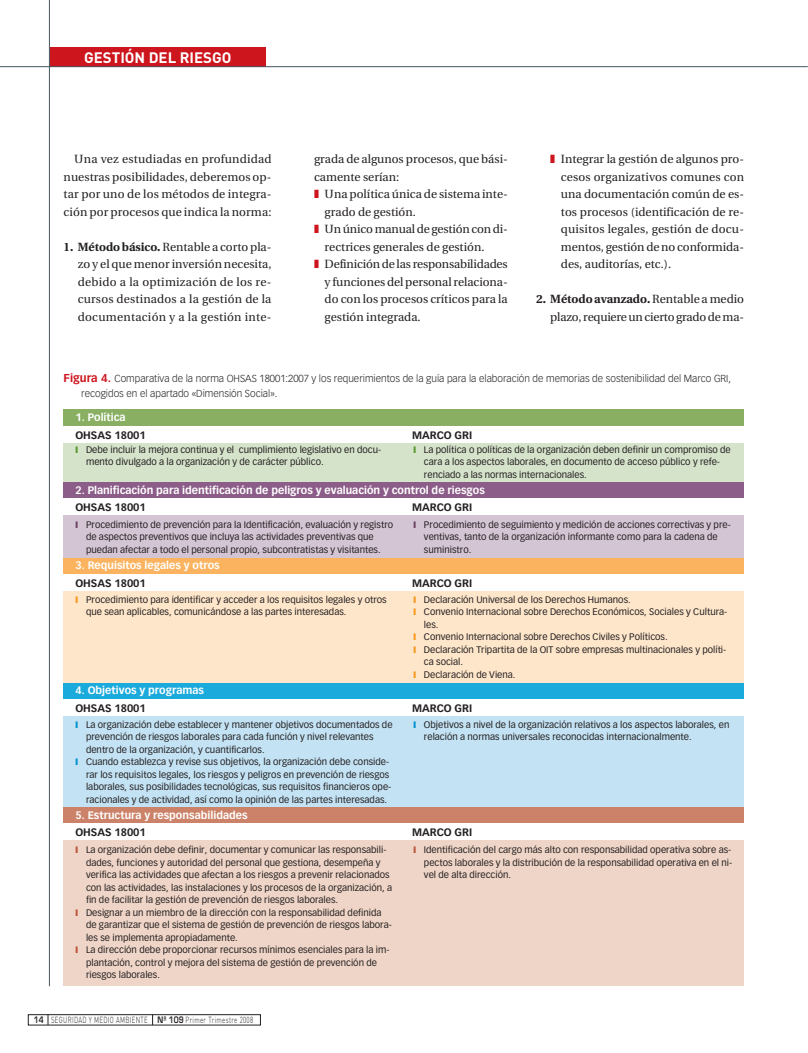
<style>
.page{position:relative;width:808px;height:1053px;background:#fff}
.page>*{position:absolute;margin:0;border:0;box-sizing:border-box;transform-origin:0 0}
.t1{font:700 15px "DIN";color:#fff}
.t2{font:11.88px/17.5px "Utopia";color:#231f20;text-align:justify}
.t3{font:11.88px/17.5px "Utopia";letter-spacing:-.02em;color:#231f20;text-align:right}
.t4{font:700 10.62px/17.5px "Vectora LT";color:#fff}
.t5{font:700 10.62px "Vectora LT";color:#231f20}
.t6{font:300 10px/15px "Vectora LT";color:#231f20}
.t7{font:9.38px/12.5px "Vectora LT";color:#231f20}
.t8{font:300 8.75px "DIN";letter-spacing:.05em;color:#231f20;scale:.7 1}
.s1{font-weight:700}
.s2{color:#cd151d}
.s3{font-weight:700;font-size:11.25px;color:#cd151d}
.s4{color:#231f20}
.s5{color:#5c9731}
.s6{color:#6d4669}
.s7{color:#f7971d}
.s8{color:#0093d0}
.s9{color:#bc573d}
.s10{font-family:"Eurostile";font-weight:600}
</style>
<div class="page">
<div style="left:50px;top:47px;width:216px;height:20px;background:#cd151d"></div>
<hr style="left:0;top:66px;width:808px;height:1px;background:#45555f">
<hr style="left:49px;top:0;width:1px;height:986px;background:#45555f">
<div style="left:28px;top:1014px;width:233px;height:11px;border:1px solid #231f20"></div>
<div style="left:64px;top:442px;width:680px;height:44px;background:#d6e3cb"></div>
<div style="left:64px;top:487px;width:680px;height:79px;background:#d4c5d4"></div>
<div style="left:64px;top:566px;width:680px;height:123px;background:#fee6ca"></div>
<div style="left:64px;top:687px;width:680px;height:124px;background:#c3e2f3"></div>
<div style="left:64px;top:813px;width:680px;height:172px;background:#efd5c7"></div>
<div style="left:64px;top:409px;width:680px;height:17px;background:#88af62"></div>
<div style="left:64px;top:558px;width:680px;height:16px;background:#fbb35f"></div>
<div style="left:64px;top:574px;width:680px;height:16px;background:#fff"></div>
<div style="left:64px;top:683px;width:680px;height:16px;background:#1baadc"></div>
<div style="left:64px;top:699px;width:680px;height:16px;background:#fff"></div>
<div style="left:64px;top:807px;width:680px;height:17px;background:#cc8269"></div>
<div style="left:64px;top:823px;width:680px;height:17px;background:#fff"></div>
<div style="left:64px;top:482px;width:680px;height:17px;background:#8c5d88"></div>
<div style="left:64px;top:498px;width:680px;height:17px;background:#fff"></div>
<p class="t1" style="left:84px;top:52px;width:149px">GESTIÓN DEL RIESGO</p>
<p class="t2" style="left:64px;top:151px;width:209px;text-indent:11px">Una vez estudiadas en profundidad nuestras posibilidades, deberemos op&shy;tar por uno de los métodos de integra&shy;ción por procesos que indica la norma:</p>
<p class="t2" style="left:78px;top:239px;width:195px;text-indent:-14px"><span class="s1">1. Método básico.</span> Rentable a corto pla&shy;zo y el que menor inversión necesita, debido a la optimización de los re&shy;cursos destinados a la gestión de la documentación y a la gestión inte-</p>
<p class="t2" style="left:314px;top:151px;width:195px">grada de algunos procesos, que bási-</p>
<p class="t2" style="left:314px;top:169px;width:87px">camente serían:</p>
<p class="t2" style="left:314px;top:186px;width:195px"><span class="s2">❚</span> Una política única de sistema inte-</p>
<p class="t2" style="left:325px;top:204px;width:93px">grado de gestión.</p>
<p class="t2" style="left:314px;top:221px;width:195px"><span class="s2">❚</span> Un único manual de gestión con di-</p>
<p class="t2" style="left:325px;top:239px;width:161px">rectrices generales de gestión.</p>
<p class="t2" style="left:314px;top:256px;width:195px"><span class="s2">❚</span> Definición de las responsabilidades</p>
<p class="t2" style="left:325px;top:274px;width:185px">y funciones del personal relaciona-</p>
<p class="t2" style="left:325px;top:291px;width:185px">do con los procesos críticos para la</p>
<p class="t2" style="left:325px;top:309px;width:98px">gestión integrada.</p>
<p class="t2" style="left:561px;top:151px;width:185px;text-indent:-11px"><span class="s2">❚</span> Integrar la gestión de algunos pro&shy;cesos organizativos comunes con una documentación común de es&shy;tos procesos (identificación de re&shy;quisitos legales, gestión de docu&shy;mentos, gestión de no conformida&shy;des, auditorías, etc.).</p>
<p class="t3" style="left:536px;top:291px;width:209px"><span class="s1">2. Método avanzado.</span> Rentable a medio plazo, requiere un cierto grado de ma-</p>
<p class="t6" style="left:81px;top:372px;width:651px;text-indent:-18px"><span class="s3">Figura 4.</span> Comparativa de la norma OHSAS 18001:2007 y los requerimientos de la guía para la elaboración de memorias de sostenibilidad del Marco GRI, recogidos en el apartado «Dimensión Social».</p>
<p class="t4" style="left:75px;top:409px;width:72px">1. Política<br><span class="s4">OHSAS 18001</span></p>
<p class="t7" style="left:86px;top:444px;width:297px;text-indent:-11px"><span class="s5">❙</span> Debe incluir la mejora continua y el cumplimiento legislativo en docu&shy;mento divulgado a la organización y de carácter público.</p>
<p class="t5" style="left:412px;top:430px;width:62px">MARCO GRI</p>
<p class="t7" style="left:424px;top:444px;width:308px;text-indent:-11px"><span class="s5">❙</span> La política o políticas de la organización deben definir un compromiso de cara a los aspectos laborales, en documento de acceso público y refe&shy;renciado a las normas internacionales.</p>
<p class="t4" style="left:75px;top:482px;width:411px">2. Planificación para identificación de peligros y evaluación y control de riesgos<br><span class="s4">OHSAS 18001</span></p>
<p class="t5" style="left:412px;top:503px;width:62px">MARCO GRI</p>
<p class="t7" style="left:86px;top:519px;width:309px;text-indent:-11px"><span class="s6">❙</span> Procedimiento de prevención para la Identificación, evaluación y registro de aspectos preventivos que incluya las actividades preventivas que puedan afectar a todo el personal propio, subcontratistas y visitantes.</p>
<p class="t4" style="left:75px;top:557px;width:146px">3. Requisitos legales y otros<br><span class="s4">OHSAS 18001</span></p>
<p class="t7" style="left:86px;top:594px;width:302px;text-indent:-11px"><span class="s7">❙</span> Procedimiento para identificar y acceder a los requisitos legales y otros que sean aplicables, comunicándose a las partes interesadas.</p>
<p class="t4" style="left:75px;top:682px;width:130px">4. Objetivos y programas<br><span class="s4">OHSAS 18001</span></p>
<p class="t7" style="left:75px;top:719px;width:319px"><span class="s8">❙</span> La organización debe establecer y mantener objetivos documentados de</p>
<p class="t7" style="left:86px;top:731px;width:289px">prevención de riesgos laborales para cada función y nivel relevantes</p>
<p class="t7" style="left:86px;top:744px;width:180px">dentro de la organización, y cuantificarlos.</p>
<p class="t7" style="left:75px;top:756px;width:315px"><span class="s8">❙</span> Cuando establezca y revise sus objetivos, la organización debe conside-</p>
<p class="t7" style="left:86px;top:769px;width:305px">rar los requisitos legales, los riesgos y peligros en prevención de riesgos</p>
<p class="t7" style="left:86px;top:781px;width:307px">laborales, sus posibilidades tecnológicas, sus requisitos financieros ope-</p>
<p class="t7" style="left:86px;top:794px;width:303px">racionales y de actividad, así como la opinión de las partes interesadas.</p>
<p class="t4" style="left:75px;top:807px;width:174px">5. Estructura y responsabilidades<br><span class="s4">OHSAS 18001</span></p>
<p class="t7" style="left:75px;top:844px;width:313px"><span class="s9">❙</span> La organización debe definir, documentar y comunicar las responsabili-</p>
<p class="t7" style="left:86px;top:856px;width:296px">dades, funciones y autoridad del personal que gestiona, desempeña y</p>
<p class="t7" style="left:86px;top:869px;width:305px">verifica las actividades que afectan a los riesgos a prevenir relacionados</p>
<p class="t7" style="left:86px;top:881px;width:308px">con las actividades, las instalaciones y los procesos de la organización, a</p>
<p class="t7" style="left:86px;top:894px;width:254px">fin de facilitar la gestión de prevención de riesgos laborales.</p>
<p class="t7" style="left:75px;top:906px;width:308px"><span class="s9">❙</span> Designar a un miembro de la dirección con la responsabilidad definida</p>
<p class="t7" style="left:86px;top:919px;width:307px">de garantizar que el sistema de gestión de prevención de riesgos labora-</p>
<p class="t7" style="left:86px;top:931px;width:153px">les se implementa apropiadamente.</p>
<p class="t7" style="left:75px;top:944px;width:316px"><span class="s9">❙</span> La dirección debe proporcionar recursos mínimos esenciales para la im-</p>
<p class="t7" style="left:86px;top:956px;width:292px">plantación, control y mejora del sistema de gestión de prevención de</p>
<p class="t7" style="left:86px;top:969px;width:75px">riesgos laborales.</p>
<p class="t8" style="left:34px;top:1016px;width:315px"><span class="s10">14</span> SEGURIDAD Y MEDIO AMBIENTE <span class="s10">Nº 109</span> Primer Trimestre 2008</p>
<p class="t7" style="left:424px;top:519px;width:308px;text-indent:-11px"><span class="s6">❙</span> Procedimiento de seguimiento y medición de acciones correctivas y pre&shy;ventivas, tanto de la organización informante como para la cadena de suministro.</p>
<p class="t5" style="left:412px;top:578px;width:62px">MARCO GRI</p>
<p class="t7" style="left:413px;top:594px;width:219px"><span class="s7">❙</span> Declaración Universal de los Derechos Humanos.</p>
<p class="t7" style="left:413px;top:606px;width:315px"><span class="s7">❙</span> Convenio Internacional sobre Derechos Económicos, Sociales y Cultura-</p>
<p class="t7" style="left:424px;top:619px;width:16px">les.</p>
<p class="t7" style="left:413px;top:631px;width:256px"><span class="s7">❙</span> Convenio Internacional sobre Derechos Civiles y Políticos.</p>
<p class="t7" style="left:413px;top:644px;width:314px"><span class="s7">❙</span> Declaración Tripartita de la OIT sobre empresas multinacionales y políti-</p>
<p class="t7" style="left:424px;top:656px;width:41px">ca social.</p>
<p class="t7" style="left:413px;top:669px;width:104px"><span class="s7">❙</span> Declaración de Viena.</p>
<p class="t5" style="left:412px;top:703px;width:62px">MARCO GRI</p>
<p class="t7" style="left:424px;top:719px;width:307px;text-indent:-11px"><span class="s8">❙</span> Objetivos a nivel de la organización relativos a los aspectos laborales, en relación a normas universales reconocidas internacionalmente.</p>
<p class="t5" style="left:412px;top:828px;width:62px">MARCO GRI</p>
<p class="t7" style="left:424px;top:844px;width:310px;text-align:justify;text-indent:-11px"><span class="s9">❙</span> Identificación del cargo más alto con responsabilidad operativa sobre as&shy;pectos laborales y la distribución de la responsabilidad operativa en el ni&shy;vel de alta dirección.</p>
</div>
